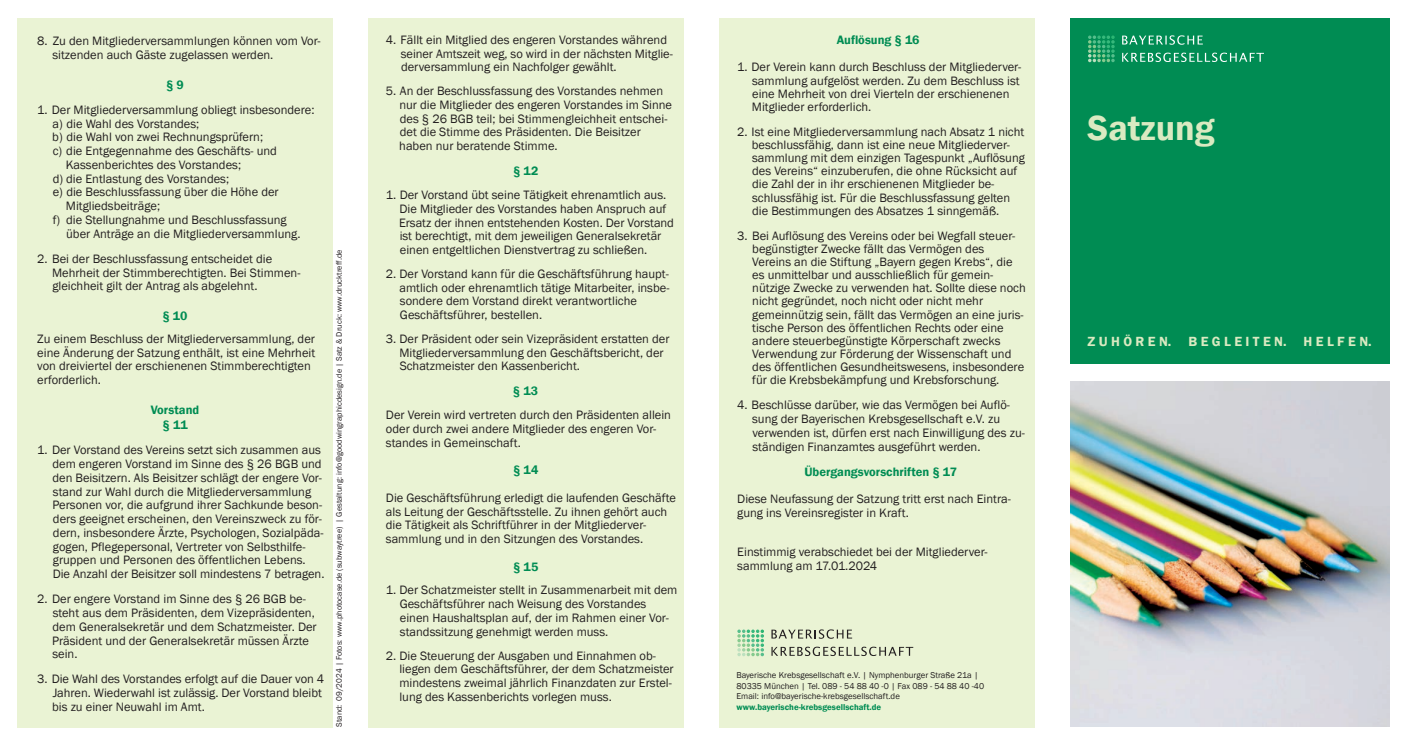
<style>
.page{position:relative;width:1407px;height:745px;background:#fff}
.page>*{position:absolute;margin:0;border:0;box-sizing:border-box;transform-origin:0 0}
.t1{font:600 35.88px "Franklin Gothic";color:#daeac1}
.t2{font:600 13.62px "Franklin Gothic";color:#daeac1}
.t3{font:12.5px/13.8px "Franklin Gothic";color:#231f20}
.t4{font:600 12.5px/15px "Franklin Gothic";color:#008c53;text-align:center}
.t5{font:8.75px/10.5px "Franklin Gothic";color:#231f20}
.t6{font:600 8.75px "Franklin Gothic";color:#008c53}
.t7{font:8.12px "Franklin Gothic";color:#231f20}
</style>
<div class="page">
<img style="left:1070px;top:381px;width:319px;height:345px">
<div style="left:1070px;top:18px;width:319px;height:345px;background:#008c53"></div>
<div style="left:719px;top:18px;width:316px;height:708px;background:#eaf3d4"></div>
<div style="left:368px;top:18px;width:316px;height:708px;background:#eaf3d4"></div>
<div style="left:18px;top:18px;width:315px;height:708px;background:#eaf3d4"></div>
<svg style="left:1122px;top:35px;width:81px;height:10px"></svg>
<svg style="left:1122px;top:53px;width:142px;height:9px"></svg>
<svg style="left:1088px;top:35px;width:26px;height:27px"></svg>
<svg style="left:771px;top:629px;width:81px;height:9px"></svg>
<svg style="left:771px;top:646px;width:142px;height:9px"></svg>
<svg style="left:737px;top:629px;width:27px;height:26px"></svg>
<p class="t3" style="left:52px;top:34px;width:270px;text-indent:-15px">8. Zu den Mitgliederversammlungen können vom Vor&shy;sitzenden auch Gäste zugelassen werden.</p>
<p class="t4" style="left:166px;top:77px;width:19px">§ 9</p>
<p class="t3" style="left:37px;top:103px;width:279px">1. Der Mitgliederversammlung obliegt insbesondere:</p>
<p class="t3" style="left:53px;top:117px;width:148px">a) die Wahl des Vorstandes;</p>
<p class="t3" style="left:52px;top:130px;width:212px">b) die Wahl von zwei Rechnungsprüfern;</p>
<p class="t3" style="left:53px;top:144px;width:226px">c) die Entgegennahme des Geschäfts- und</p>
<p class="t3" style="left:66px;top:158px;width:177px">Kassenberichtes des Vorstandes;</p>
<p class="t3" style="left:53px;top:172px;width:178px">d) die Entlastung des Vorstandes;</p>
<p class="t3" style="left:53px;top:185px;width:227px">e) die Beschlussfassung über die Höhe der</p>
<p class="t3" style="left:66px;top:199px;width:96px">Mitgliedsbeiträge;</p>
<p class="t3" style="left:53px;top:213px;width:236px">f) die Stellungnahme und Beschlussfassung</p>
<p class="t3" style="left:66px;top:227px;width:236px">über Anträge an die Mitgliederversammlung.</p>
<p class="t3" style="left:52px;top:252px;width:250px;text-indent:-15px">2. Bei der Beschlussfassung entscheidet die<br>Mehrheit der Stimmberechtigten. Bei Stimmen&shy;gleichheit gilt der Antrag als abgelehnt.</p>
<p class="t4" style="left:162px;top:308px;width:27px">§ 10</p>
<p class="t3" style="left:37px;top:332px;width:279px">Zu einem Beschluss der Mitgliederversammlung, der eine Änderung der Satzung enthält, ist eine Mehrheit von dreiviertel der erschienenen Stimmberechtigten erforderlich.</p>
<p class="t4" style="left:151px;top:402px;width:50px">Vorstand § 11</p>
<p class="t3" style="left:52px;top:443px;width:273px;text-indent:-15px">1. Der Vorstand des Vereins setzt sich zusammen aus dem engeren Vorstand im Sinne des § 26 BGB und den Beisitzern. Als Beisitzer schlägt der engere Vor&shy;stand zur Wahl durch die Mitgliederversammlung Personen vor, die aufgrund ihrer Sachkunde beson&shy;ders geeignet erscheinen, den Vereinszweck zu för&shy;dern, insbesondere Ärzte, Psychologen, Sozialpäda&shy;gogen, Pflegepersonal, Vertreter von Selbsthilfe&shy;gruppen und Personen des öffentlichen Lebens.<br>Die Anzahl der Beisitzer soll mindestens 7 betragen.</p>
<p class="t3" style="left:52px;top:592px;width:266px;text-indent:-15px">2. Der engere Vorstand im Sinne des § 26 BGB be&shy;steht aus dem Präsidenten, dem Vizepräsidenten, dem Generalsekretär und dem Schatzmeister. Der Präsident und der Generalsekretär müssen Ärzte sein.</p>
<p class="t3" style="left:52px;top:672px;width:274px;text-indent:-15px">3. Die Wahl des Vorstandes erfolgt auf die Dauer von 4<br>Jahren. Wiederwahl ist zulässig. Der Vorstand bleibt bis zu einer Neuwahl im Amt.</p>
<p class="t7" style="left:334px;top:726px;width:478px;rotate:-90deg">Stand: 09/2024 | Fotos: www.photocase.de (subwaytree) | Gestaltung: info@goodwingraphicdesign.de | Satz &amp; Druck: www.drucktreff.de</p>
<p class="t3" style="left:401px;top:33px;width:274px;text-indent:-15px">4. Fällt ein Mitglied des engeren Vorstandes während seiner Amtszeit weg, so wird in der nächsten Mitglie&shy;derversammlung ein Nachfolger gewählt.</p>
<p class="t3" style="left:399px;top:84px;width:274px;text-indent:-13px">5. An der Beschlussfassung des Vorstandes nehmen nur die Mitglieder des engeren Vorstandes im Sinne des § 26 BGB teil; bei Stimmengleichheit entschei&shy;det die Stimme des Präsidenten. Die Beisitzer haben nur beratende Stimme.</p>
<p class="t4" style="left:513px;top:163px;width:27px">§ 12</p>
<p class="t3" style="left:399px;top:188px;width:276px;text-indent:-13px">1. Der Vorstand übt seine Tätigkeit ehrenamtlich aus.<br>Die Mitglieder des Vorstandes haben Anspruch auf Ersatz der ihnen entstehenden Kosten. Der Vorstand ist berechtigt, mit dem jeweiligen Generalsekretär einen entgeltlichen Dienstvertrag zu schließen.</p>
<p class="t3" style="left:399px;top:267px;width:271px;text-indent:-14px">2. Der Vorstand kann für die Geschäftsführung haupt&shy;amtlich oder ehrenamtlich tätige Mitarbeiter, insbe&shy;sondere dem Vorstand direkt verantwortliche Geschäftsführer, bestellen.</p>
<p class="t3" style="left:399px;top:332px;width:271px;text-indent:-14px">3. Der Präsident oder sein Vizepräsident erstatten der<br>Mitgliederversammlung den Geschäftsbericht, der<br>Schatzmeister den Kassenbericht.</p>
<p class="t4" style="left:513px;top:383px;width:27px">§ 13</p>
<p class="t3" style="left:386px;top:408px;width:287px">Der Verein wird vertreten durch den Präsidenten allein oder durch zwei andere Mitglieder des engeren Vor&shy;standes in Gemeinschaft.</p>
<p class="t4" style="left:513px;top:462px;width:27px">§ 14</p>
<p class="t3" style="left:386px;top:490px;width:291px">Die Geschäftsführung erledigt die laufenden Geschäfte als Leitung der Geschäftsstelle. Zu ihnen gehört auch die Tätigkeit als Schriftführer in der Mitgliederver&shy;sammlung und in den Sitzungen des Vorstandes.</p>
<p class="t4" style="left:513px;top:558px;width:27px">§ 15</p>
<p class="t3" style="left:400px;top:583px;width:279px;text-indent:-14px">1. Der Schatzmeister stellt in Zusammenarbeit mit dem Geschäftsführer nach Weisung des Vorstandes einen Haushaltsplan auf, der im Rahmen einer Vor&shy;standssitzung genehmigt werden muss.</p>
<p class="t3" style="left:399px;top:648px;width:276px;text-indent:-14px">2. Die Steuerung der Ausgaben und Einnahmen ob&shy;liegen dem Geschäftsführer, der dem Schatzmeister mindestens zweimal jährlich Finanzdaten zur Erstel&shy;lung des Kassenberichts vorlegen muss.</p>
<p class="t4" style="left:837px;top:32px;width:84px">Auflösung § 16</p>
<p class="t3" style="left:752px;top:61px;width:271px;line-height:13.1px;text-indent:-15px">1. Der Verein kann durch Beschluss der Mitgliederver&shy;sammlung aufgelöst werden. Zu dem Beschluss ist eine Mehrheit von drei Vierteln der erschienenen Mitglieder erforderlich.</p>
<p class="t3" style="left:752px;top:125px;width:275px;line-height:13.1px;text-indent:-15px">2. Ist eine Mitgliederversammlung nach Absatz 1 nicht beschlussfähig, dann ist eine neue Mitgliederver&shy;sammlung mit dem einzigen Tagespunkt „Auflösung des Vereins“ einzuberufen, die ohne Rücksicht auf die Zahl der in ihr erschienenen Mitglieder be&shy;schlussfähig ist. Für die Beschlussfassung gelten die Bestimmungen des Absatzes 1 sinngemäß.</p>
<p class="t3" style="left:752px;top:229px;width:275px;line-height:13.1px;text-indent:-15px">3. Bei Auflösung des Vereins oder bei Wegfall steuer&shy;begünstigter Zwecke fällt das Vermögen des Vereins an die Stiftung „Bayern gegen Krebs“, die es unmittelbar und ausschließlich für gemein&shy;nützige Zwecke zu verwenden hat. Sollte diese noch nicht gegründet, noch nicht oder nicht mehr gemeinnützig sein, fällt das Vermögen an eine juris&shy;tische Person des öffentlichen Rechts oder eine andere steuerbegünstigte Körperschaft zwecks Verwendung zur Förderung der Wissenschaft und des öffentlichen Gesundheitswesens, insbesondere für die Krebsbekämpfung und Krebsforschung.</p>
<p class="t3" style="left:752px;top:398px;width:274px;text-indent:-15px">4. Beschlüsse darüber, wie das Vermögen bei Auflö&shy;sung der Bayerischen Krebsgesellschaft e.V. zu verwenden ist, dürfen erst nach Einwilligung des zu&shy;ständigen Finanzamtes ausgeführt werden.</p>
<p class="t4" style="left:804px;top:464px;width:154px">Übergangsvorschriften § 17</p>
<p class="t3" style="left:737px;top:492px;width:275px">Diese Neufassung der Satzung tritt erst nach Eintra&shy;gung ins Vereinsregister in Kraft.</p>
<p class="t3" style="left:737px;top:544px;width:252px">Einstimmig verabschiedet bei der Mitgliederver&shy;sammlung am 17.01.2024</p>
<p class="t5" style="left:736px;top:669px;width:249px">Bayerische Krebsgesellschaft e.V. | Nymphenburger Straße 21a |<br>80335 München | Tel. 089 - 54 88 40 -0 | Fax 089 - 54 88 40 -40<br>Email: info@bayerische-krebsgesellschaft.de</p>
<p class="t6" style="left:736px;top:701px;width:146px">www.bayerische-krebsgesellschaft.de</p>
<h1 class="t1" style="left:1087px;top:106px;width:128px">Satzung</h1>
<p class="t2" style="left:1087px;top:332px;width:85px">Z U H Ö R E N.</p>
<p class="t2" style="left:1188px;top:332px;width:185px">B E G L E I T E N. H E L F E N.</p>
</div>
